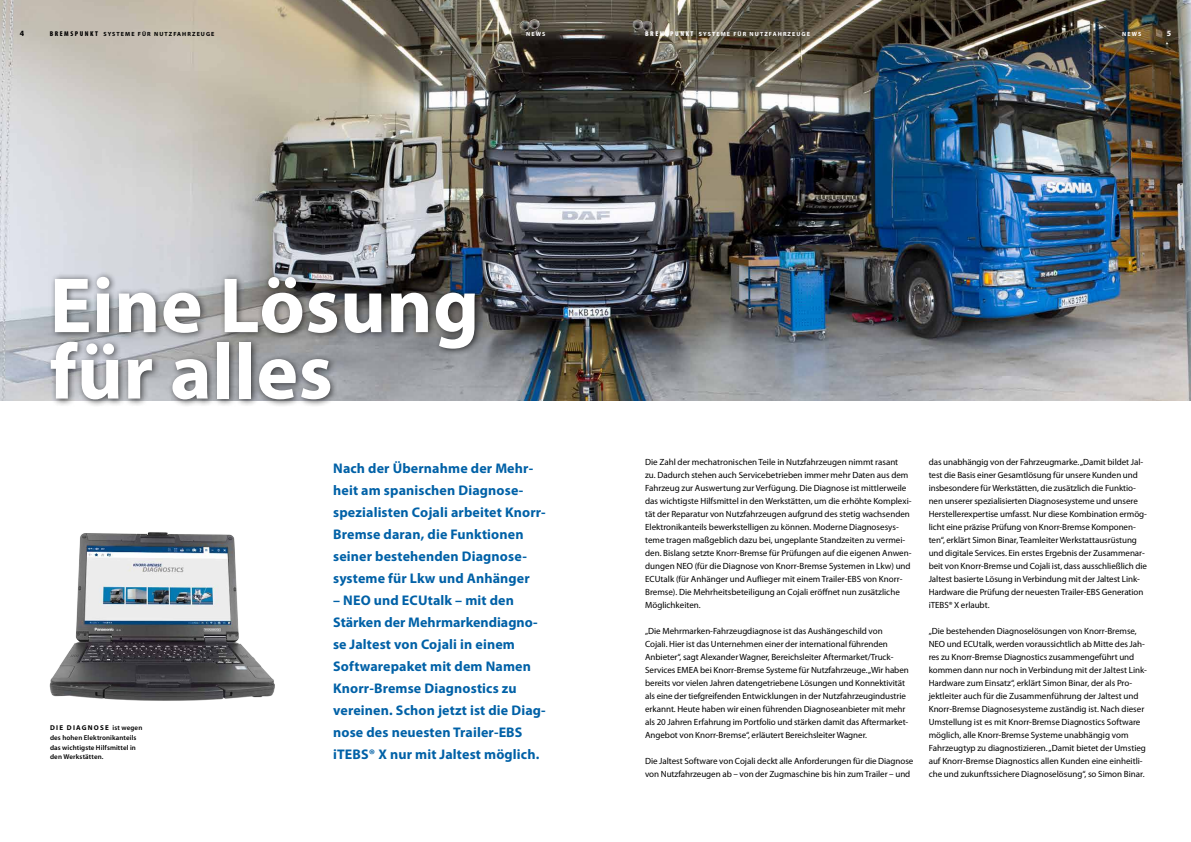
<style>
.page{position:relative;width:1191px;height:842px;background:#fff}
.page>*{position:absolute;margin:0;border:0;box-sizing:border-box;transform-origin:0 0}
.t1{font:700 78.9px/66.4px "Myriad Pro";letter-spacing:.005em;color:#fff}
.t2{font:700 14px/22px "Myriad Pro";letter-spacing:.01em;color:#0061a7}
.t3{font:9px/13px "Myriad Pro";letter-spacing:-.005em;color:#000}
.t4{font:700 8px "Myriad Pro";color:#000}
.t5{font:700 8px "Myriad Pro";color:#fff}
.t6{font:600 7px/9.6px "Myriad Pro";letter-spacing:.015em;color:#000}
.t7{font:700 6px "Myriad Pro";letter-spacing:.18em;color:#fff}
.t8{font:700 6px "Myriad Pro";letter-spacing:.18em;color:#000}
.s1{font-weight:900;font-stretch:condensed;font-size:7px}
.s2{font-weight:700}
</style>
<div class="page">
<img style="left:0;top:0;width:1191px;height:400px">
<img style="left:49px;top:532px;width:226px;height:169px">
<div style="left:45px;top:272px;width:438px;height:136px;background:#000;opacity:.65"></div>
<p class="t4" style="left:20px;top:29px;width:6px">4</p>
<p class="t8" style="left:50px;top:31px;width:166px"><span class="s1">BREMSPUNKT</span> SYSTEME FÜR NUTZFAHRZEUGE</p>
<p class="t7" style="left:526px;top:31px;width:21px">NEWS</p>
<p class="t7" style="left:645px;top:31px;width:166px"><span class="s1">BREMSPUNKT</span> SYSTEME FÜR NUTZFAHRZEUGE</p>
<p class="t7" style="left:1122px;top:31px;width:21px">NEWS</p>
<p class="t5" style="left:1166px;top:29px;width:6px">5</p>
<h1 class="t1" style="left:50px;top:273px;width:431px">Eine Lösung für alles</h1>
<p class="t6" style="left:50px;top:723px;width:94px"><span class="s2">DIE DIAGNOSE</span> ist wegen des hohen Elektronikanteils das wichtigste Hilfsmittel in den Werkstätten.</p>
<h2 class="t2" style="left:333px;top:457px;width:213px">Nach der Übernahme der Mehr&shy;heit am spanischen Diagnose&shy;spezialisten Cojali arbeitet Knorr-<br>Bremse daran, die Funktionen seiner bestehenden Diagnose&shy;systeme für Lkw und Anhänger</h2>
<p class="t2" style="left:333px;top:589px;width:214px">– NEO und ECUtalk – mit den<br>Stärken der Mehrmarkendiagno&shy;se Jaltest von Cojali in einem<br>Softwarepaket mit dem Namen<br>Knorr-Bremse Diagnostics zu vereinen. Schon jetzt ist die Diag&shy;nose des neuesten Trailer-EBS iTEBS® X nur mit Jaltest möglich.</p>
<p class="t3" style="left:645px;top:456px;width:268px">Die Zahl der mechatronischen Teile in Nutzfahrzeugen nimmt rasant<br>zu. Dadurch stehen auch Servicebetrieben immer mehr Daten aus dem Fahrzeug zur Auswertung zur Verfügung. Die Diagnose ist mittlerweile das wichtigste Hilfsmittel in den Werkstätten, um die erhöhte Komplexi&shy;tät der Reparatur von Nutzfahrzeugen aufgrund des stetig wachsenden Elektronikanteils bewerkstelligen zu können. Moderne Diagnosesys&shy;teme tragen maßgeblich dazu bei, ungeplante Standzeiten zu vermei&shy;den. Bislang setzte Knorr-Bremse für Prüfungen auf die eigenen Anwen&shy;dungen NEO (für die Diagnose von Knorr-Bremse Systemen in Lkw) und ECUtalk (für Anhänger und Auflieger mit einem Trailer-EBS von Knorr-Bremse). Die Mehrheitsbeteiligung an Cojali eröffnet nun zusätzliche Möglichkeiten.</p>
<p class="t3" style="left:645px;top:625px;width:265px">„Die Mehrmarken-Fahrzeugdiagnose ist das Aushängeschild von<br>Cojali. Hier ist das Unternehmen einer der international führenden Anbieter“, sagt Alexander Wagner, Bereichsleiter Aftermarket/Truck-Services EMEA bei Knorr-Bremse Systeme für Nutzfahrzeuge. „Wir haben bereits vor vielen Jahren datengetriebene Lösungen und Konnektivität als eine der tiefgreifenden Entwicklungen in der Nutzfahrzeugindustrie erkannt. Heute haben wir einen führenden Diagnoseanbieter mit mehr als 20 Jahren Erfahrung im Portfolio und stärken damit das Aftermarket-Angebot von Knorr-Bremse“, erläutert Bereichsleiter Wagner.</p>
<p class="t3" style="left:645px;top:755px;width:270px">Die Jaltest Software von Cojali deckt alle Anforderungen für die Diagnose von Nutzfahrzeugen ab – von der Zugmaschine bis hin zum Trailer – und</p>
<p class="t3" style="left:928px;top:456px;width:220px">das unabhängig von der Fahrzeugmarke. „Damit bildet Jal&shy;test die Basis einer Gesamtlösung für unsere Kunden und insbesondere für Werkstätten, die zusätzlich die Funktio&shy;nen unserer spezialisierten Diagnosesysteme und unsere Herstellerexpertise umfasst. Nur diese Kombination ermög&shy;licht eine präzise Prüfung von Knorr-Bremse Komponen&shy;ten“, erklärt Simon Binar, Teamleiter Werkstattausrüstung und digitale Services. Ein erstes Ergebnis der Zusammenar&shy;beit von Knorr-Bremse und Cojali ist, dass ausschließlich die Jaltest basierte Lösung in Verbindung mit der Jaltest Link-Hardware die Prüfung der neuesten Trailer-EBS Generation iTEBS® X erlaubt.</p>
<p class="t3" style="left:928px;top:625px;width:220px">„Die bestehenden Diagnoselösungen von Knorr-Bremse, NEO und ECUtalk, werden voraussichtlich ab Mitte des Jah&shy;res zu Knorr-Bremse Diagnostics zusammengeführt und kommen dann nur noch in Verbindung mit der Jaltest Link-Hardware zum Einsatz“, erklärt Simon Binar, der als Pro&shy;jektleiter auch für die Zusammenführung der Jaltest und Knorr-Bremse Diagnosesysteme zuständig ist. Nach dieser Umstellung ist es mit Knorr-Bremse Diagnostics Software möglich, alle Knorr-Bremse Systeme unabhängig vom Fahrzeugtyp zu diagnostizieren. „Damit bietet der Umstieg auf Knorr-Bremse Diagnostics allen Kunden eine einheitli&shy;che und zukunftssichere Diagnoselösung“, so Simon Binar.</p>
</div>
